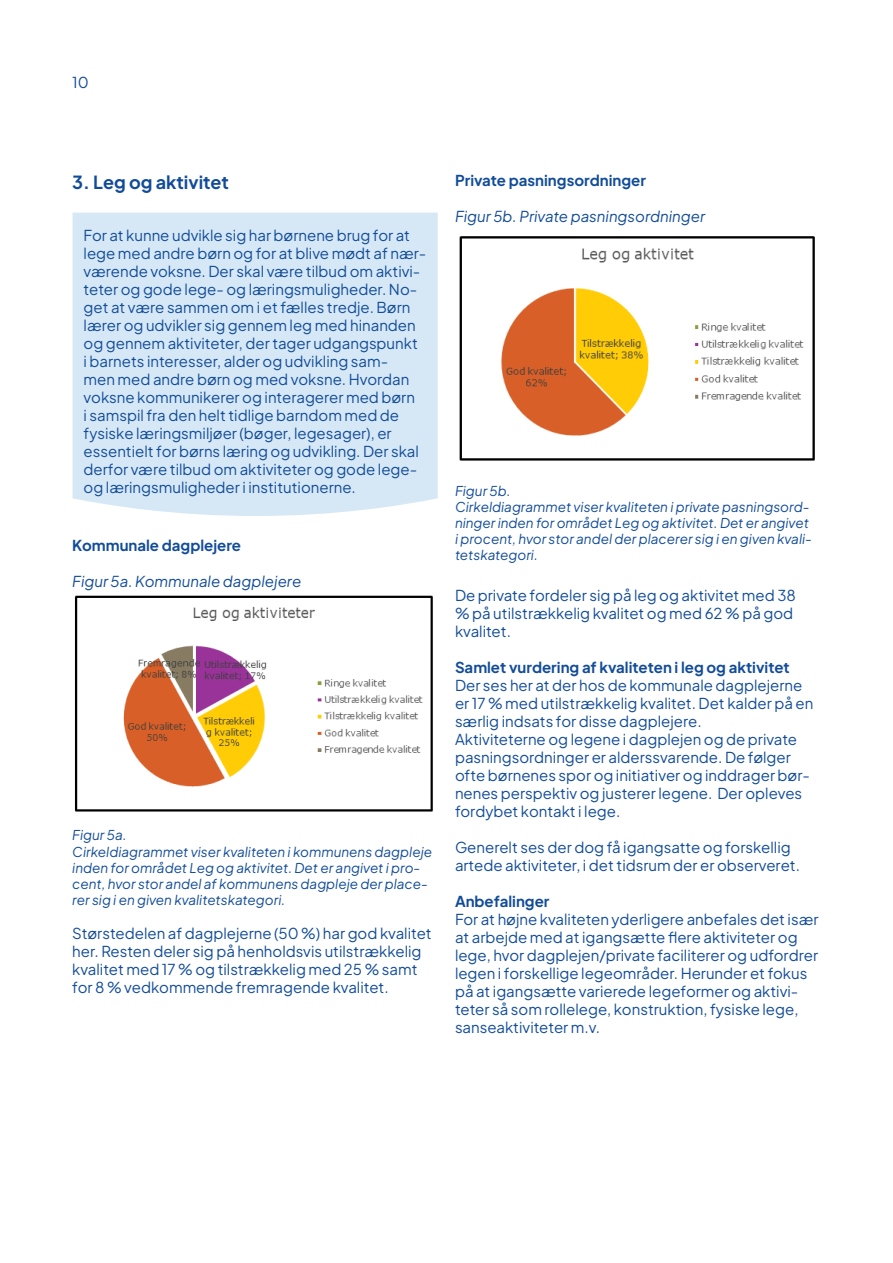
<style>
.page{position:relative;width:893px;height:1263px;background:#fff}
.page>*{position:absolute;margin:0;border:0;box-sizing:border-box;transform-origin:0 0}
.t1{font:700 18px "Plus Jakarta Sans";color:#124c99}
.t2{font:15px/18px "Plus Jakarta Sans";color:#124c99}
.t3{font:700 15px "Plus Jakarta Sans";color:#124c99}
.t4{font:italic 15px "Plus Jakarta Sans";color:#124c99}
.t5{font:italic 13.5px/16.2px "Plus Jakarta Sans";color:#124c99}
</style>
<div class="page">
<div style="left:73px;top:213px;width:365px;height:303px;background:#d6e8f5"></div>
<img style="left:75px;top:595px;width:358px;height:217px">
<img style="left:459px;top:236px;width:356px;height:225px">
<p class="t2" style="left:72px;top:72px;width:18px">10</p>
<p class="t1" style="left:72px;top:167px;width:158px">3. Leg og aktivitet</p>
<p class="t2" style="left:84px;top:225px;width:344px">For at kunne udvikle sig har børnene brug for at lege med andre børn og for at blive mødt af nær&shy;værende voksne. Der skal være tilbud om aktivi&shy;teter og gode lege- og læringsmuligheder. No&shy;get at være sammen om i et fælles tredje. Børn lærer og udvikler sig gennem leg med hinanden og gennem aktiviteter, der tager udgangspunkt<br>i barnets interesser, alder og udvikling sam-<br>men med andre børn og med voksne. Hvordan voksne kommunikerer og interagerer med børn<br>i samspil fra den helt tidlige barndom med de fysiske læringsmiljøer (bøger, legesager), er essentielt for børns læring og udvikling. Der skal derfor være tilbud om aktiviteter og gode lege&shy;og læringsmuligheder i institutionerne.</p>
<p class="t3" style="left:72px;top:533px;width:170px">Kommunale dagplejere</p>
<p class="t4" style="left:72px;top:569px;width:230px">Figur 5a. Kommunale dagplejere</p>
<p class="t5" style="left:72px;top:826px;width:56px">Figur 5a.</p>
<p class="t5" style="left:72px;top:842px;width:361px">Cirkeldiagrammet viser kvaliteten i kommunens dagpleje inden for området Leg og aktivitet. Det er angivet i pro&shy;cent, hvor stor andel af kommunens dagpleje der place&shy;rer sig i en given kvalitetskategori.</p>
<p class="t2" style="left:72px;top:923px;width:361px">Størstedelen af dagplejerne (50 %) har god kvalitet her. Resten deler sig på henholdsvis utilstrækkelig kvalitet med 17 % og tilstrækkelig med 25 % samt for 8 % vedkommende fremragende kvalitet.</p>
<p class="t3" style="left:455px;top:168px;width:192px">Private pasningsordninger</p>
<p class="t4" style="left:455px;top:204px;width:252px">Figur 5b. Private pasningsordninger</p>
<p class="t5" style="left:455px;top:481px;width:57px">Figur 5b.</p>
<p class="t5" style="left:455px;top:497px;width:358px">Cirkeldiagrammet viser kvaliteten i private pasningsord&shy;ninger inden for området Leg og aktivitet. Det er angivet i procent, hvor stor andel der placerer sig i en given kvali&shy;tetskategori.</p>
<p class="t2" style="left:455px;top:584px;width:342px">De private fordeler sig på leg og aktivitet med 38 % på utilstrækkelig kvalitet og med 62 % på god kvalitet.</p>
<p class="t3" style="left:455px;top:655px;width:336px">Samlet vurdering af kvaliteten i leg og aktivitet</p>
<p class="t2" style="left:455px;top:674px;width:360px">Der ses her at der hos de kommunale dagplejerne er 17 % med utilstrækkelig kvalitet. Det kalder på en særlig indsats for disse dagplejere.</p>
<p class="t2" style="left:455px;top:728px;width:356px">Aktiviteterne og legene i dagplejen og de private pasningsordninger er alderssvarende. De følger ofte børnenes spor og initiativer og inddrager bør&shy;nenes perspektiv og justerer legene. Der opleves fordybet kontakt i lege.</p>
<p class="t2" style="left:455px;top:836px;width:346px">Generelt ses der dog få igangsatte og forskellig artede aktiviteter, i det tidsrum der er observeret.</p>
<p class="t3" style="left:455px;top:889px;width:96px">Anbefalinger</p>
<p class="t2" style="left:455px;top:908px;width:365px">For at højne kvaliteten yderligere anbefales det især at arbejde med at igangsætte flere aktiviteter og lege, hvor dagplejen/private faciliterer og udfordrer legen i forskellige legeområder. Herunder et fokus på at igangsætte varierede legeformer og aktivi&shy;teter så som rollelege, konstruktion, fysiske lege, sanseaktiviteter m.v.</p>
</div>
